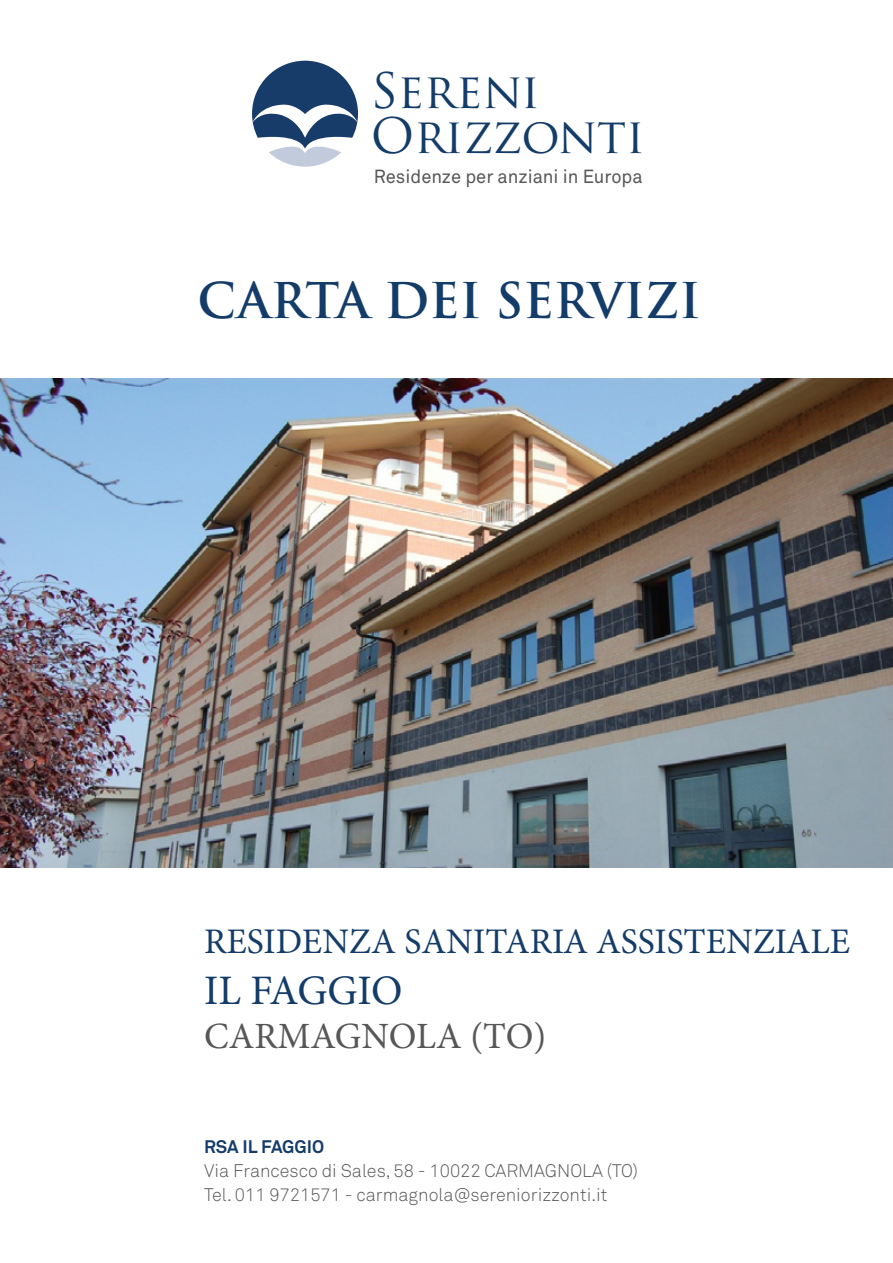
<style>
.page{position:relative;width:893px;height:1263px;background:#fff}
.page>*{position:absolute;margin:0;border:0;box-sizing:border-box;transform-origin:0 0}
.t1{font:700 48px "Trajan Pro";color:#143c69}
.t2{font:47.7px/45px "Trajan Pro";color:#143c69}
.t3{font:42px "Minion Pro";letter-spacing:-.005em;color:#143c69}
.t4{font:37.05px "Minion Pro";color:#575756}
.t5{font:36px "Minion Pro";color:#143c69}
.t6{font:18.75px "Akkurat Pro";color:#575756}
.t7{font:18px/24px "Akkurat Light Pro";color:#575756}
.t8{font:700 18px "Akkurat Pro";color:#143c69}
</style>
<div class="page">
<svg style="left:252px;top:60px;width:106px;height:107px"></svg>
<img style="left:0;top:379px;width:893px;height:488px">
<h2 class="t2" style="left:371px;top:67px;width:276px">SERENI<br>ORIZZONTI</h2>
<p class="t6" style="left:374px;top:166px;width:270px">Residenze per anziani in Europa</p>
<h1 class="t1" style="left:197px;top:270px;width:505px">CARTA DEI SERVIZI</h1>
<h3 class="t5" style="left:204px;top:917px;width:648px">RESIDENZA SANITARIA ASSISTENZIALE</h3>
<h3 class="t3" style="left:204px;top:962px;width:200px">IL FAGGIO</h3>
<h3 class="t4" style="left:204px;top:1011px;width:344px">CARMAGNOLA (TO)</h3>
<p class="t8" style="left:204px;top:1135px;width:122px">RSA IL FAGGIO</p>
<p class="t7" style="left:204px;top:1159px;width:435px">Via Francesco di Sales, 58 - 10022 CARMAGNOLA (TO)<br>Tel. 011 9721571 - carmagnola@sereniorizzonti.it</p>
</div>
